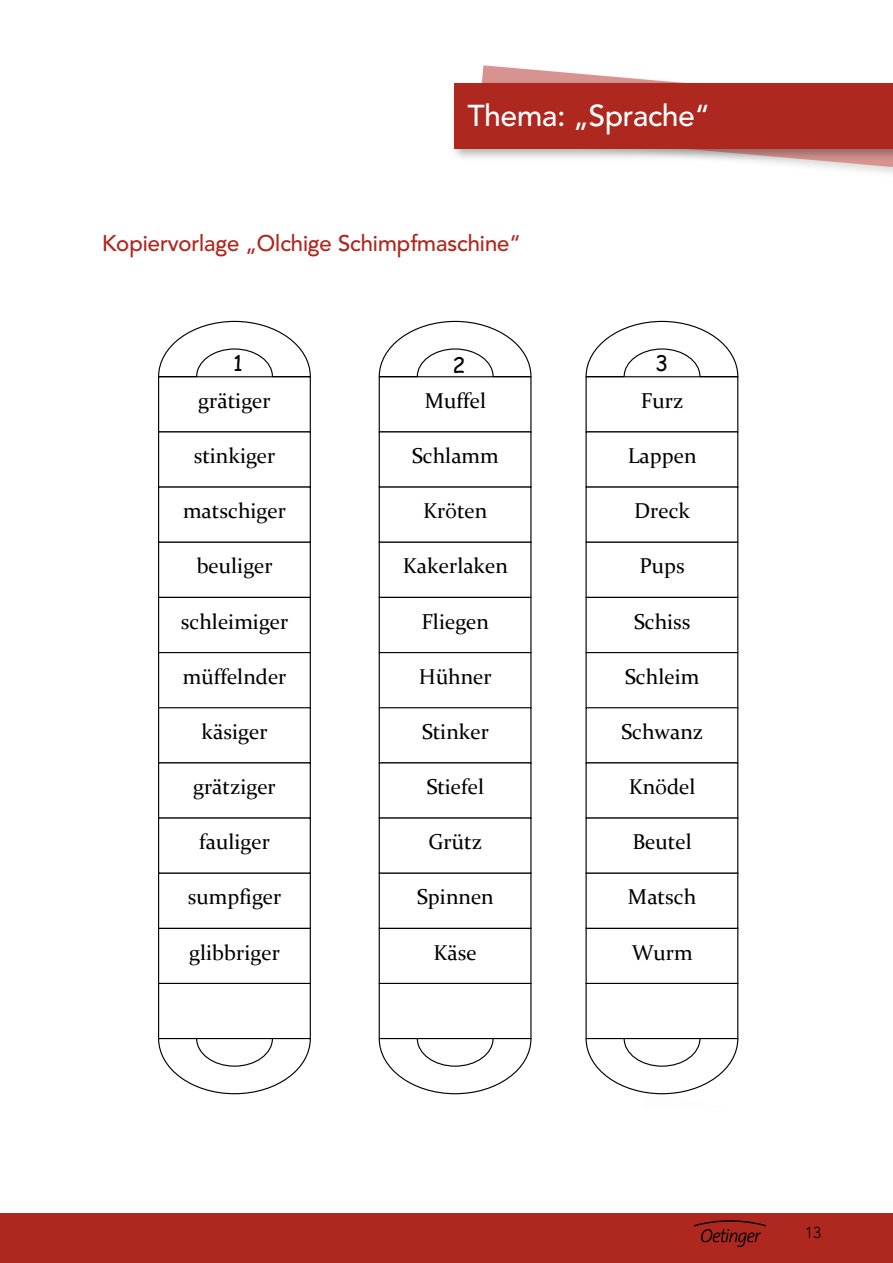
<style>
.page{position:relative;width:893px;height:1263px;background:#fff}
.page>*{position:absolute;margin:0;border:0;box-sizing:border-box;transform-origin:0 0}
.t1{font:500 30px "Avenir LT For Oetinger";color:#fff}
.t2{font:500 22.5px "Avenir LT For Oetinger";color:#ae281f}
.t3{font:21.45px "Constantia";color:#000}
.t4{font:21.45px "Comic Sans MS";color:#000}
.t5{font:300 15.75px "Avenir LT For Oetinger";color:#000}
</style>
<div class="page">
<div style="left:0;top:1213px;width:893px;height:50px;background:#ae281f"></div>
<img style="left:695px;top:1220px;width:70px;height:26px">
<svg style="left:482px;top:65px;width:411px;height:105px"></svg>
<div style="left:450px;top:80px;width:443px;height:82px;background:#000;opacity:.3"></div>
<div style="left:454px;top:83px;width:439px;height:66px;background:#ae281f"></div>
<div style="left:158px;top:376px;width:153px;height:56px;border:1px solid #000"></div>
<div style="left:158px;top:431px;width:153px;height:57px;border:1px solid #000"></div>
<div style="left:379px;top:431px;width:152px;height:57px;border:1px solid #000"></div>
<div style="left:585px;top:431px;width:153px;height:57px;border:1px solid #000"></div>
<div style="left:158px;top:486px;width:153px;height:57px;border:1px solid #000"></div>
<div style="left:158px;top:542px;width:153px;height:56px;border:1px solid #000"></div>
<div style="left:379px;top:542px;width:152px;height:56px;border:1px solid #000"></div>
<div style="left:585px;top:542px;width:153px;height:56px;border:1px solid #000"></div>
<div style="left:158px;top:597px;width:153px;height:56px;border:1px solid #000"></div>
<div style="left:379px;top:597px;width:152px;height:56px;border:1px solid #000"></div>
<div style="left:585px;top:597px;width:153px;height:56px;border:1px solid #000"></div>
<div style="left:158px;top:652px;width:153px;height:56px;border:1px solid #000"></div>
<div style="left:379px;top:652px;width:152px;height:56px;border:1px solid #000"></div>
<div style="left:585px;top:652px;width:153px;height:56px;border:1px solid #000"></div>
<div style="left:158px;top:707px;width:153px;height:56px;border:1px solid #000"></div>
<div style="left:379px;top:707px;width:152px;height:56px;border:1px solid #000"></div>
<div style="left:585px;top:707px;width:153px;height:56px;border:1px solid #000"></div>
<div style="left:158px;top:762px;width:153px;height:57px;border:1px solid #000"></div>
<div style="left:379px;top:762px;width:152px;height:57px;border:1px solid #000"></div>
<div style="left:585px;top:762px;width:153px;height:57px;border:1px solid #000"></div>
<div style="left:158px;top:817px;width:153px;height:57px;border:1px solid #000"></div>
<div style="left:158px;top:873px;width:153px;height:56px;border:1px solid #000"></div>
<div style="left:379px;top:873px;width:152px;height:56px;border:1px solid #000"></div>
<div style="left:585px;top:873px;width:153px;height:56px;border:1px solid #000"></div>
<div style="left:158px;top:928px;width:153px;height:56px;border:1px solid #000"></div>
<div style="left:379px;top:928px;width:152px;height:56px;border:1px solid #000"></div>
<div style="left:585px;top:928px;width:153px;height:56px;border:1px solid #000"></div>
<svg style="left:158px;top:320px;width:153px;height:58px"></svg>
<svg style="left:378px;top:320px;width:154px;height:58px"></svg>
<svg style="left:585px;top:320px;width:154px;height:58px"></svg>
<div style="left:158px;top:983px;width:153px;height:56px;border:1px solid #000"></div>
<div style="left:379px;top:983px;width:152px;height:56px;border:1px solid #000"></div>
<div style="left:585px;top:983px;width:153px;height:56px;border:1px solid #000"></div>
<svg style="left:585px;top:1037px;width:154px;height:58px"></svg>
<svg style="left:378px;top:1037px;width:154px;height:58px"></svg>
<svg style="left:158px;top:1037px;width:153px;height:58px"></svg>
<h1 class="t1" style="left:468px;top:98px;width:244px">Thema: „Sprache“</h1>
<p class="t2" style="left:102px;top:230px;width:420px">Kopiervorlage „Olchige Schimpfmaschine“</p>
<p class="t4" style="left:233px;top:347px;width:11px">1</p>
<p class="t4" style="left:452px;top:349px;width:15px">2</p>
<p class="t4" style="left:655px;top:347px;width:15px">3</p>
<p class="t3" style="left:198px;top:386px;width:74px">grätiger</p>
<p class="t3" style="left:425px;top:386px;width:63px">Muffel</p>
<p class="t3" style="left:641px;top:386px;width:44px">Furz</p>
<p class="t3" style="left:194px;top:441px;width:83px">stinkiger</p>
<p class="t3" style="left:412px;top:441px;width:89px">Schlamm</p>
<p class="t3" style="left:628px;top:441px;width:70px">Lappen</p>
<p class="t3" style="left:183px;top:496px;width:104px">matschiger</p>
<p class="t3" style="left:423px;top:496px;width:66px">Kröten</p>
<p class="t3" style="left:634px;top:496px;width:57px">Dreck</p>
<p class="t3" style="left:197px;top:551px;width:78px">beuliger</p>
<p class="t3" style="left:403px;top:551px;width:107px">Kakerlaken</p>
<p class="t3" style="left:639px;top:551px;width:47px">Pups</p>
<p class="t3" style="left:181px;top:607px;width:109px">schleimiger</p>
<p class="t3" style="left:421px;top:607px;width:69px">Fliegen</p>
<p class="t3" style="left:634px;top:607px;width:58px">Schiss</p>
<p class="t3" style="left:183px;top:662px;width:105px">müffelnder</p>
<p class="t3" style="left:419px;top:662px;width:74px">Hühner</p>
<p class="t3" style="left:625px;top:662px;width:76px">Schleim</p>
<p class="t3" style="left:202px;top:717px;width:67px">käsiger</p>
<p class="t3" style="left:422px;top:717px;width:69px">Stinker</p>
<p class="t3" style="left:621px;top:717px;width:84px">Schwanz</p>
<p class="t3" style="left:193px;top:772px;width:84px">grätziger</p>
<p class="t3" style="left:426px;top:772px;width:59px">Stiefel</p>
<p class="t3" style="left:629px;top:772px;width:68px">Knödel</p>
<p class="t3" style="left:199px;top:827px;width:72px">fauliger</p>
<p class="t3" style="left:428px;top:827px;width:55px">Grütz</p>
<p class="t3" style="left:632px;top:827px;width:61px">Beutel</p>
<p class="t3" style="left:188px;top:882px;width:95px">sumpfiger</p>
<p class="t3" style="left:417px;top:882px;width:78px">Spinnen</p>
<p class="t3" style="left:628px;top:882px;width:70px">Matsch</p>
<p class="t3" style="left:189px;top:937px;width:92px">glibbriger</p>
<p class="t3" style="left:433px;top:937px;width:45px">Käse</p>
<p class="t3" style="left:632px;top:937px;width:63px">Wurm</p>
<p class="t5" style="left:805px;top:1223px;width:17px">13</p>
</div>
